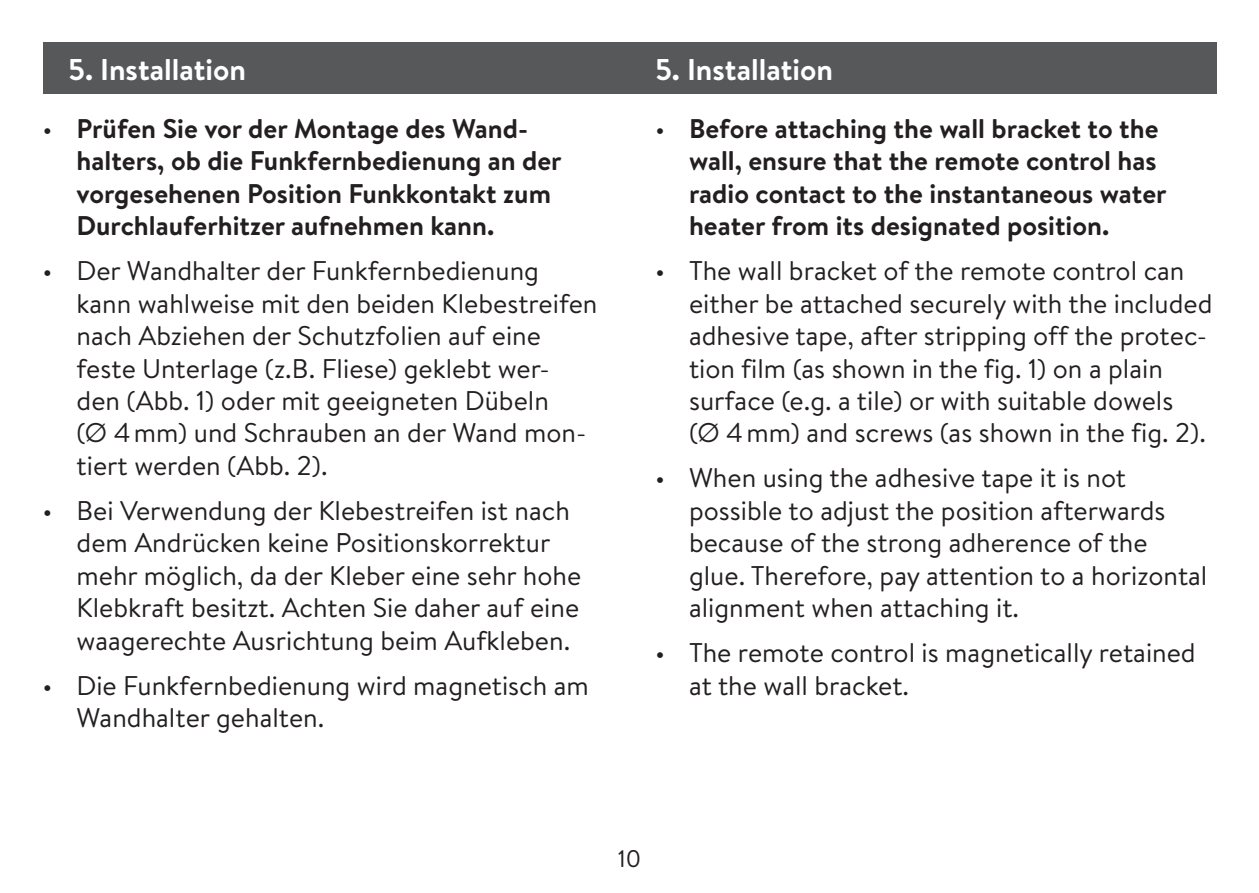
<style>
.page{position:relative;width:1259px;height:893px;background:#fff}
.page>*{position:absolute;margin:0;border:0;box-sizing:border-box;transform-origin:0 0}
.t1{font:700 30px "Brandon Text";color:#fff}
.t2{font:27px/32.4px "Brandon Text";color:#231f20}
.t3{font:700 27px/32.4px "Brandon Text";color:#231f20}
.t4{font:24px "Brandon Text";color:#231f20}
.s1{font-weight:400}
</style>
<div class="page">
<div style="left:43px;top:43px;width:1173px;height:51px;background:#57585a"></div>
<p class="t1" style="left:68px;top:49px;width:180px">5. Installation</p>
<p class="t1" style="left:655px;top:49px;width:180px">5. Installation</p>
<p class="t3" style="left:77px;top:112px;width:487px;text-indent:-34px"><span class="s1">•</span> Prüfen Sie vor der Montage des Wand&shy;halters, ob die Funkfernbedienung an der vorgesehenen Position Funkkontakt zum Durchlauferhitzer aufnehmen kann.</p>
<p class="t2" style="left:77px;top:254px;width:522px;text-indent:-34px">• Der Wandhalter der Funkfernbedienung kann wahlweise mit den beiden Klebestreifen nach Abziehen der Schutzfolien auf eine feste Unterlage (z.B. Fliese) geklebt wer&shy;den (Abb. 1) oder mit geeigneten Dübeln<br>(Ø 4mm) und Schrauben an der Wand mon&shy;tiert werden (Abb. 2).</p>
<p class="t2" style="left:77px;top:494px;width:506px;text-indent:-34px">• Bei Verwendung der Klebestreifen ist nach dem Andrücken keine Positionskorrektur mehr möglich, da der Kleber eine sehr hohe Klebkraft besitzt. Achten Sie daher auf eine waagerechte Ausrichtung beim Aufkleben.</p>
<p class="t2" style="left:77px;top:669px;width:514px;text-indent:-34px">• Die Funkfernbedienung wird magnetisch am<br>Wandhalter gehalten.</p>
<p class="t3" style="left:689px;top:112px;width:479px;text-indent:-34px"><span class="s1">•</span> Before attaching the wall bracket to the wall, ensure that the remote control has radio contact to the instantaneous water heater from its designated position.</p>
<p class="t2" style="left:689px;top:254px;width:525px;text-indent:-34px">• The wall bracket of the remote control can either be attached securely with the included adhesive tape, after stripping off the protec&shy;tion film (as shown in the fig. 1) on a plain surface (e.g. a tile) or with suitable dowels<br>(Ø 4mm) and screws (as shown in the fig. 2).</p>
<p class="t2" style="left:689px;top:461px;width:520px;text-indent:-34px">• When using the adhesive tape it is not possible to adjust the position afterwards because of the strong adherence of the glue. Therefore, pay attention to a horizontal alignment when attaching it.</p>
<p class="t2" style="left:689px;top:636px;width:508px;text-indent:-34px">• The remote control is magnetically retained at the wall bracket.</p>
<p class="t4" style="left:618px;top:842px;width:25px">10</p>
</div>
